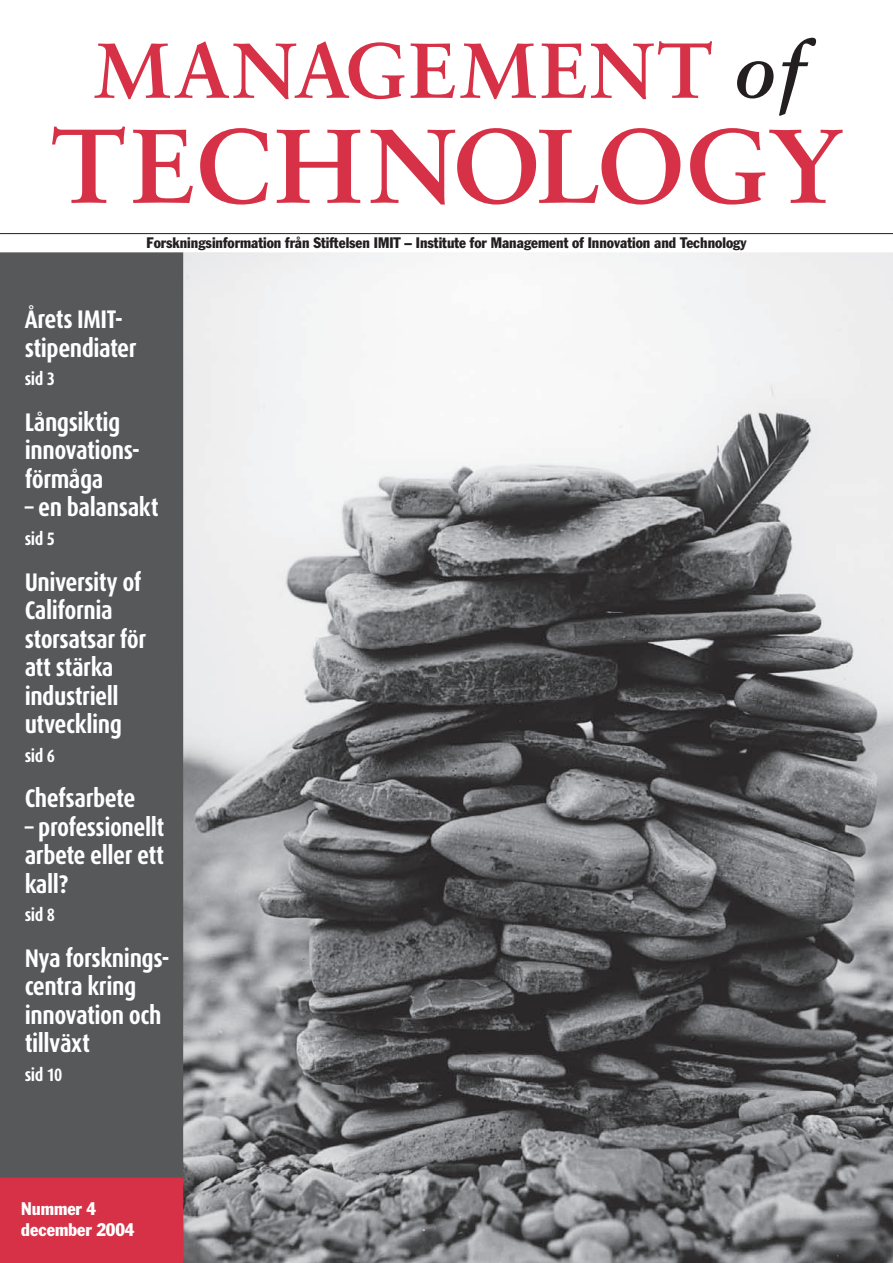
<style>
.page{position:relative;width:893px;height:1263px;background:#fff}
.page>*{position:absolute;margin:0;border:0;box-sizing:border-box;transform-origin:0 0}
.t1{font:700 25.5px/28.5px "Dax Condensed";letter-spacing:-.02em;color:#fff}
.t2{font:700 18px "Dax Condensed";letter-spacing:-.02em;color:#fff}
.t3{font:condensed 18px/21.6px "Franklin Gothic";letter-spacing:-.005em;color:#fff}
.t4{font:condensed 15px "Franklin Gothic";color:#231f20}
</style>
<div class="page">
<img style="left:183px;top:252px;width:710px;height:1011px">
<div style="left:0;top:251px;width:183px;height:1012px;background:#57585a"></div>
<svg style="left:0;top:234px;width:893px;height:18px"></svg>
<svg style="left:95px;top:42px;width:309px;height:57px"></svg>
<svg style="left:411px;top:44px;width:125px;height:55px"></svg>
<svg style="left:542px;top:41px;width:170px;height:58px"></svg>
<svg style="left:737px;top:38px;width:79px;height:78px"></svg>
<svg style="left:52px;top:126px;width:73px;height:77px"></svg>
<svg style="left:133px;top:130px;width:60px;height:73px"></svg>
<svg style="left:200px;top:128px;width:68px;height:77px"></svg>
<svg style="left:277px;top:130px;width:83px;height:73px"></svg>
<svg style="left:371px;top:128px;width:309px;height:77px"></svg>
<svg style="left:690px;top:128px;width:153px;height:77px"></svg>
<hr style="left:0;top:233px;width:893px;height:1px;background:#231f20">
<div style="left:0;top:1178px;width:183px;height:85px;background:#d63146"></div>
<p class="t4" style="left:146px;top:233px;width:602px">Forskningsinformation från Stiftelsen IMIT – Institute for Management of Innovation and Technology</p>
<p class="t1" style="left:25px;top:306px;width:113px">Årets IMIT&shy;stipendiater</p>
<p class="t2" style="left:25px;top:369px;width:32px">sid 3</p>
<p class="t1" style="left:25px;top:408px;width:117px">Långsiktig innovations&shy;förmåga</p>
<p class="t1" style="left:25px;top:494px;width:135px">– en balansakt</p>
<p class="t2" style="left:25px;top:529px;width:32px">sid 5</p>
<p class="t1" style="left:25px;top:568px;width:123px">University of<br>California storsatsar för att stärka industriell utveckling</p>
<p class="t2" style="left:25px;top:745px;width:32px">sid 6</p>
<p class="t1" style="left:25px;top:784px;width:112px">Chefsarbete</p>
<p class="t1" style="left:25px;top:813px;width:141px;text-align:justify">– professionellt arbete eller ett kall?</p>
<p class="t2" style="left:25px;top:905px;width:32px">sid 8</p>
<p class="t1" style="left:25px;top:944px;width:146px">Nya forsknings&shy;centra kring innovation och tillväxt</p>
<p class="t2" style="left:25px;top:1064px;width:39px">sid 10</p>
<p class="t3" style="left:21px;top:1197px;width:115px">Nummer 4 december 2004</p>
</div>
